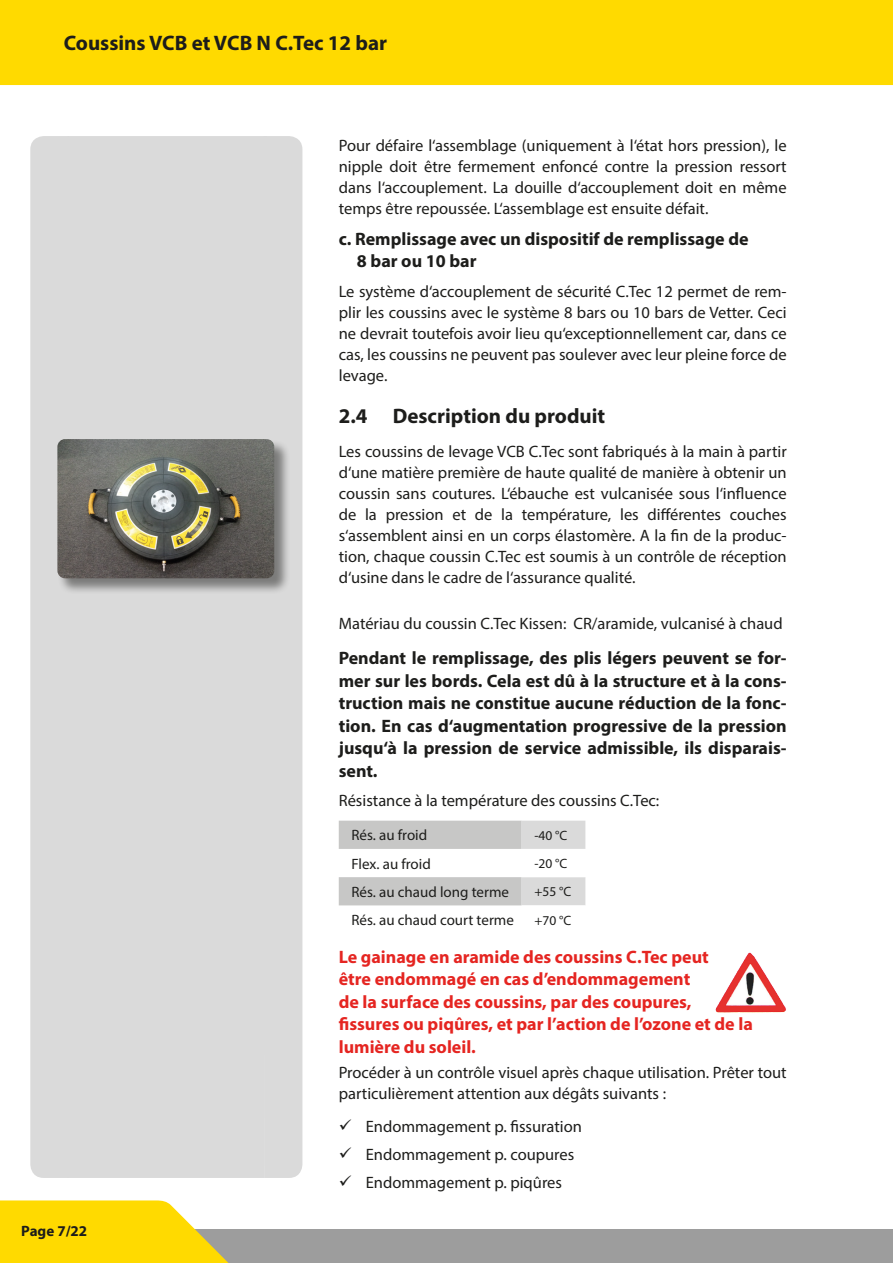
<style>
.page{position:relative;width:893px;height:1263px;background:#fff}
.page>*{position:absolute;margin:0;border:0;box-sizing:border-box;transform-origin:0 0}
.t1{font:700 21px "Myriad Pro";color:#1d1d1b}
.t2{font:700 18px/22.5px "Myriad Pro";color:#1d1d1b}
.t3{font:700 18px/22.5px "Myriad Pro";color:#e52521}
.t4{font:16.5px/21px "Myriad Pro";color:#1d1d1b;text-align:justify}
.t5{font:15px "Myriad Pro";color:#1d1d1b}
.t6{font:700 15px "Myriad Pro";color:#1d1d1b}
.t7{font:13.5px "Myriad Pro";color:#1d1d1b}
</style>
<div class="page">
<div style="left:0;top:1229px;width:893px;height:34px;background:#9d9d9d"></div>
<div style="left:0;top:0;width:893px;height:85px;background:#ffda00"></div>
<svg style="left:0;top:1200px;width:229px;height:63px;background:#fadb20"></svg>
<div style="left:30px;top:136px;width:38px;height:1042px;background:#dadada"></div>
<div style="left:68px;top:136px;width:196px;height:1042px;background:#dadada"></div>
<div style="left:264px;top:136px;width:38px;height:1042px;background:#dadada"></div>
<div style="left:58px;top:439px;width:233px;height:156px;background:#1d1d1b;opacity:.5"></div>
<img style="left:57px;top:439px;width:217px;height:139px">
<svg style="left:339px;top:821px;width:246px;height:85px"></svg>
<img style="left:715px;top:952px;width:71px;height:61px">
<p class="t1" style="left:64px;top:29px;width:325px">Coussins VCB et VCB N C.Tec 12 bar</p>
<p class="t6" style="left:21px;top:1221px;width:68px">Page 7/22</p>
<p class="t4" style="left:339px;top:134px;width:449px">Pour défaire l‘assemblage (uniquement à l‘état hors pression), le nipple doit être fermement enfoncé contre la pression ressort dans l‘accouplement. La douille d‘accouplement doit en même temps être repoussée. L‘assemblage est ensuite défait.</p>
<p class="t2" style="left:357px;top:227px;width:393px;text-indent:-18px">c. Remplissage avec un dispositif de remplissage de<br>8 bar ou 10 bar</p>
<p class="t4" style="left:339px;top:280px;width:449px">Le système d‘accouplement de sécurité C.Tec 12 permet de rem&shy;plir les coussins avec le système 8 bars ou 10 bars de Vetter. Ceci ne devrait toutefois avoir lieu qu‘exceptionnellement car, dans ce cas, les coussins ne peuvent pas soulever avec leur pleine force de levage.</p>
<p class="t1" style="left:339px;top:402px;width:268px">2.4 Description du produit</p>
<p class="t4" style="left:339px;top:440px;width:449px">Les coussins de levage VCB C.Tec sont fabriqués à la main à partir d‘une matière première de haute qualité de manière à obtenir un coussin sans coutures. L‘ébauche est vulcanisée sous l‘influence de la pression et de la température, les différentes couches s‘assemblent ainsi en un corps élastomère. A la fin de la produc&shy;tion, chaque coussin C.Tec est soumis à un contrôle de réception d‘usine dans le cadre de l‘assurance qualité.</p>
<p class="t4" style="left:339px;top:612px;width:445px">Matériau du coussin C.Tec Kissen: CR/aramide, vulcanisé à chaud</p>
<p class="t2" style="left:339px;top:646px;width:449px;text-align:justify">Pendant le remplissage, des plis légers peuvent se for&shy;mer sur les bords. Cela est dû à la structure et à la cons&shy;truction mais ne constitue aucune réduction de la fonc&shy;tion. En cas d‘augmentation progressive de la pression jusqu‘à la pression de service admissible, ils disparais&shy;sent.</p>
<p class="t4" style="left:339px;top:790px;width:322px">Résistance à la température des coussins C.Tec:</p>
<p class="t5" style="left:351px;top:826px;width:77px">Rés. au froid</p>
<p class="t7" style="left:534px;top:827px;width:34px">-40 °C</p>
<p class="t5" style="left:351px;top:854px;width:81px">Flex. au froid</p>
<p class="t7" style="left:534px;top:855px;width:34px">-20 °C</p>
<p class="t5" style="left:351px;top:883px;width:159px">Rés. au chaud long terme</p>
<p class="t7" style="left:534px;top:883px;width:38px">+55 °C</p>
<p class="t5" style="left:351px;top:911px;width:164px">Rés. au chaud court terme</p>
<p class="t7" style="left:534px;top:912px;width:38px">+70 °C</p>
<p class="t3" style="left:339px;top:945px;width:416px">Le gainage en aramide des coussins C.Tec peut<br>être endommagé en cas d’endommagement<br>de la surface des coussins, par des coupures, fissures ou piqûres, et par l’action de l’ozone et de la lumière du soleil.</p>
<p class="t4" style="left:339px;top:1062px;width:449px">Procéder à un contrôle visuel après chaque utilisation. Prêter tout particulièrement attention aux dégâts suivants :</p>
<p class="t4" style="left:366px;top:1112px;width:218px;line-height:28.3px;text-align:left">Endommagement p. fissuration<br>Endommagement p. coupures<br>Endommagement p. piqûres</p>
</div>
